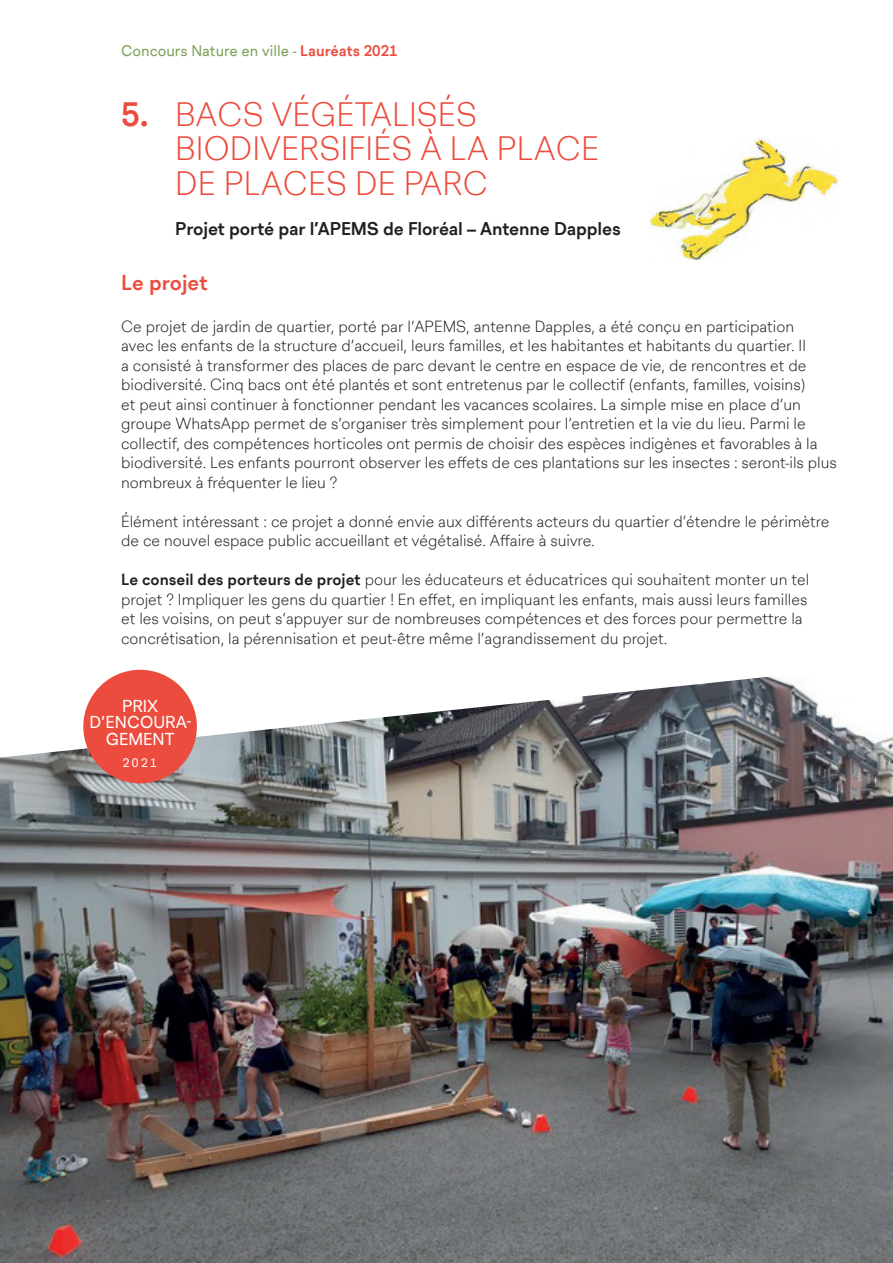
<style>
.page{position:relative;width:893px;height:1263px;background:#fff}
.page>*{position:absolute;margin:0;border:0;box-sizing:border-box;transform-origin:0 0}
.t1{font:300 33px/34.5px "Lausanne";letter-spacing:.005em;color:#ec4c3d}
.t2{font:700 21px "Lausanne";color:#ec4c3d}
.t3{font:700 18px "Lausanne";letter-spacing:-.01em;color:#231f20}
.t4{font:16.8px/16.5px "Lausanne";letter-spacing:.005em;color:#fff;text-align:center}
.t5{font:300 15.75px/19.5px "Lausanne";color:#231f20}
.t6{font:15px "Lausanne";color:#7ea159}
.t7{font:12px "Lausanne";color:#fff}
.s1{font-weight:700;color:#ec4c3d}
.s2{font-weight:700}
</style>
<div class="page">
<img style="left:0;top:669px;width:893px;height:594px">
<div style="left:83px;top:670px;width:114px;height:113px;background:#ec4c3d;border-radius:50%"></div>
<img style="left:649px;top:137px;width:190px;height:123px">
<p class="t6" style="left:121px;top:40px;width:278px">Concours Nature en ville - <span class="s1">Lauréats 2021</span></p>
<h1 class="t1" style="left:175px;top:99px;width:425px;text-indent:-54px"><span class="s2">5.</span> BACS VÉGÉTALISÉS<br>BIODIVERSIFIÉS À LA PLACE<br>DE PLACES DE PARC</h1>
<p class="t3" style="left:175px;top:216px;width:447px">Projet porté par l’APEMS de Floréal – Antenne Dapples</p>
<h2 class="t2" style="left:121px;top:267px;width:88px">Le projet</h2>
<p class="t5" style="left:121px;top:317px;width:717px">Ce projet de jardin de quartier, porté par l’APEMS, antenne Dapples, a été conçu en participation<br>avec les enfants de la structure d’accueil, leurs familles, et les habitantes et habitants du quartier. Il<br>a consisté à transformer des places de parc devant le centre en espace de vie, de rencontres et de biodiversité. Cinq bacs ont été plantés et sont entretenus par le collectif (enfants, familles, voisins)<br>et peut ainsi continuer à fonctionner pendant les vacances scolaires. La simple mise en place d’un groupe WhatsApp permet de s’organiser très simplement pour l’entretien et la vie du lieu. Parmi le collectif, des compétences horticoles ont permis de choisir des espèces indigènes et favorables à la biodiversité. Les enfants pourront observer les effets de ces plantations sur les insectes : seront-ils plus nombreux à fréquenter le lieu ?</p>
<p class="t5" style="left:121px;top:512px;width:710px">Élément intéressant : ce projet a donné envie aux différents acteurs du quartier d’étendre le périmètre de ce nouvel espace public accueillant et végétalisé. Affaire à suivre.</p>
<p class="t5" style="left:121px;top:570px;width:689px"><span class="s2">Le conseil des porteurs de projet</span> pour les éducateurs et éducatrices qui souhaitent monter un tel projet ? Impliquer les gens du quartier ! En effet, en impliquant les enfants, mais aussi leurs familles et les voisins, on peut s’appuyer sur de nombreuses compétences et des forces pour permettre la concrétisation, la pérennisation et peut-être même l’agrandissement du projet.</p>
<p class="t4" style="left:89px;top:698px;width:103px">PRIX<br>D’ENCOURA-<br>GEMENT</p>
<p class="t7" style="left:123px;top:754px;width:36px">2021</p>
</div>
